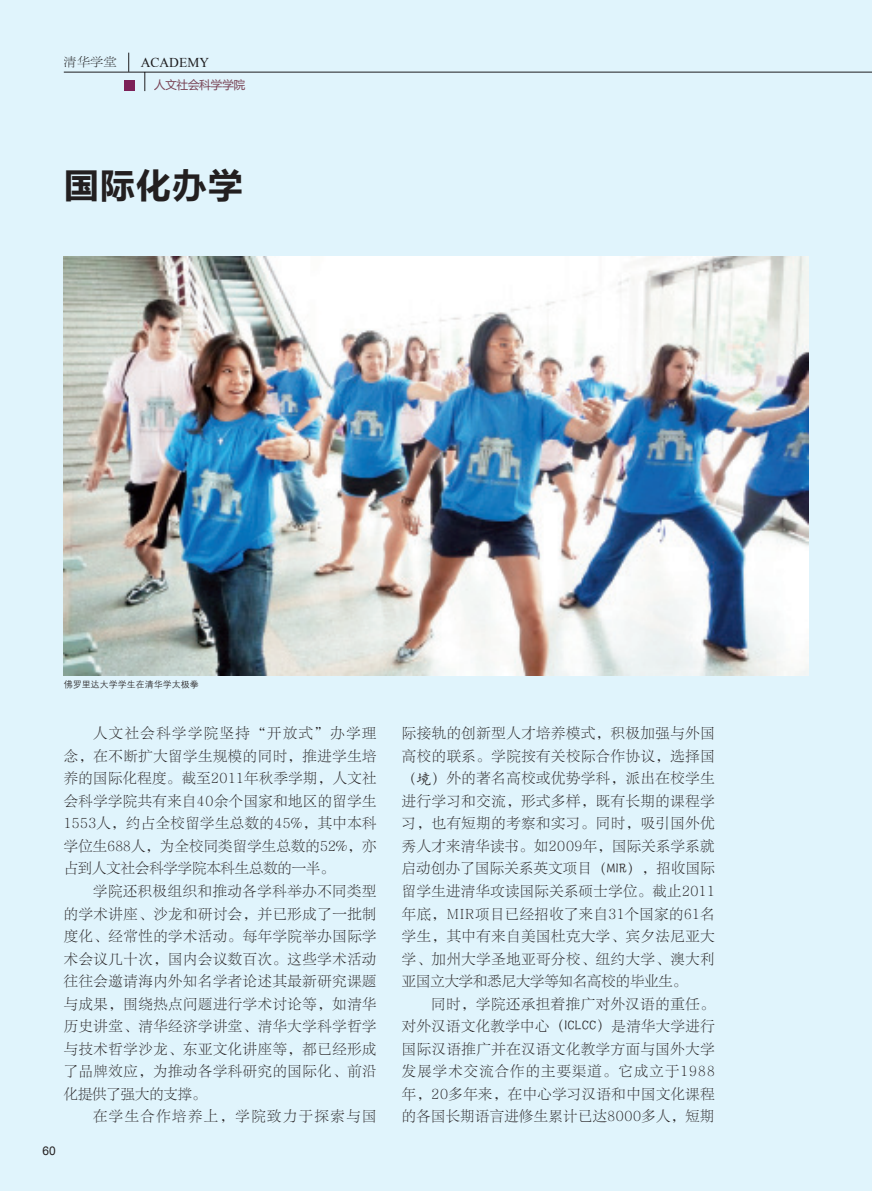
<style>
.page{position:relative;width:872px;height:1191px;background:#e0f4fc}
.page>*{position:absolute;margin:0;border:0;box-sizing:border-box;transform-origin:0 0}
.正文{font:36px "FZLTCHJW GB1 0";color:#231f20}
.正文-2{font:14.25px/22.5px "FZLTSK GBK1 0";letter-spacing:.04em;color:#231f20;text-align:justify}
.正文-3{font:14.25px "FZLTSK GBK1 0";letter-spacing:.11em;color:#231f20}
.t1{font:13.5px "Times New Roman";color:#231f20}
.t2{font:12px "FZLTHJW GB1 0";letter-spacing:-.05em;color:#894555}
.t3{font:12px "FZLTSK GBK1 0";color:#231f20;scale:1.1 1}
.t4{font:12px "Arial";color:#231f20}
.正文-4{font:9px "H Yg 2 gj";color:#231f20}
.s1{font-family:"H Yc 1 gj"}
</style>
<div class="page">
<hr style="left:64px;top:72px;width:808px;height:1px;background:#231f20">
<svg style="left:128px;top:53px;width:1px;height:19px"></svg>
<div style="left:124px;top:80px;width:11px;height:11px;background:#7c2158"></div>
<svg style="left:144px;top:72px;width:1px;height:19px"></svg>
<img style="left:64px;top:256px;width:744px;height:419px">
<p class="t3" style="left:64px;top:56px;width:49px">清华学堂</p>
<p class="t1" style="left:141px;top:53px;width:70px">ACADEMY</p>
<p class="t2" style="left:154px;top:78px;width:93px">人文社会科学学院</p>
<p class="正文" style="left:63px;top:165px;width:181px">国际化办学</p>
<p class="正文-4" style="left:64px;top:680px;width:136px">佛罗里达大学学生在清华学太极拳</p>
<p class="正文-2" style="left:64px;top:722px;width:314px;text-indent:29px">人文社会科学学院坚持“开放式”办学理念，在不断扩大留学生规模的同时，推进学生培养的国际化程度。截至2011年秋季学期，人文社会科学学院共有来自40余个国家和地区的留学生1553人，约占全校留学生总数的45%，其中本科学位生688人，为全校同类留学生总数的52%，亦占到人文社会科学学院本科生总数的一半。</p>
<p class="正文-2" style="left:64px;top:880px;width:314px;text-indent:29px">学院还积极组织和推动各学科举办不同类型的学术讲座、沙龙和研讨会，并已形成了一批制度化、经常性的学术活动。每年学院举办国际学术会议几十次，国内会议数百次。这些学术活动往往会邀请海内外知名学者论述其最新研究课题与成果，围绕热点问题进行学术讨论等，如清华历史讲堂、清华经济学讲堂、清华大学科学哲学与技术哲学沙龙、东亚文化讲座等，都已经形成了品牌效应，为推动各学科研究的国际化、前沿化提供了强大的支撑。</p>
<p class="正文-3" style="left:93px;top:1108px;width:285px">在学生合作培养上，学院致力于探索与国</p>
<p class="t4" style="left:43px;top:1142px;width:15px">60</p>
<p class="正文-2" style="left:402px;top:722px;width:314px">际接轨的创新型人才培养模式，积极加强与外国高校的联系。学院按有关校际合作协议，选择国<span class="s1">（境）</span>外的著名高校或优势学科，派出在校学生进行学习和交流，形式多样，既有长期的课程学习，也有短期的考察和实习。同时，吸引国外优秀人才来清华读书。如2009年，国际关系学系就启动创办了国际关系英文项目<span class="s1">（MIR）</span>，招收国际留学生进清华攻读国际关系硕士学位。截止2011年底，MIR项目已经招收了来自31个国家的61名学生，其中有来自美国杜克大学、宾夕法尼亚大学、加州大学圣地亚哥分校、纽约大学、澳大利亚国立大学和悉尼大学等知名高校的毕业生。</p>
<p class="正文-2" style="left:402px;top:992px;width:314px;text-indent:29px">同时，学院还承担着推广对外汉语的重任。对外汉语文化教学中心<span class="s1">（ICLCC）</span>是清华大学进行国际汉语推广并在汉语文化教学方面与国外大学发展学术交流合作的主要渠道。它成立于1988年，20多年来，在中心学习汉语和中国文化课程的各国长期语言进修生累计已达8000多人，短期</p>
</div>
